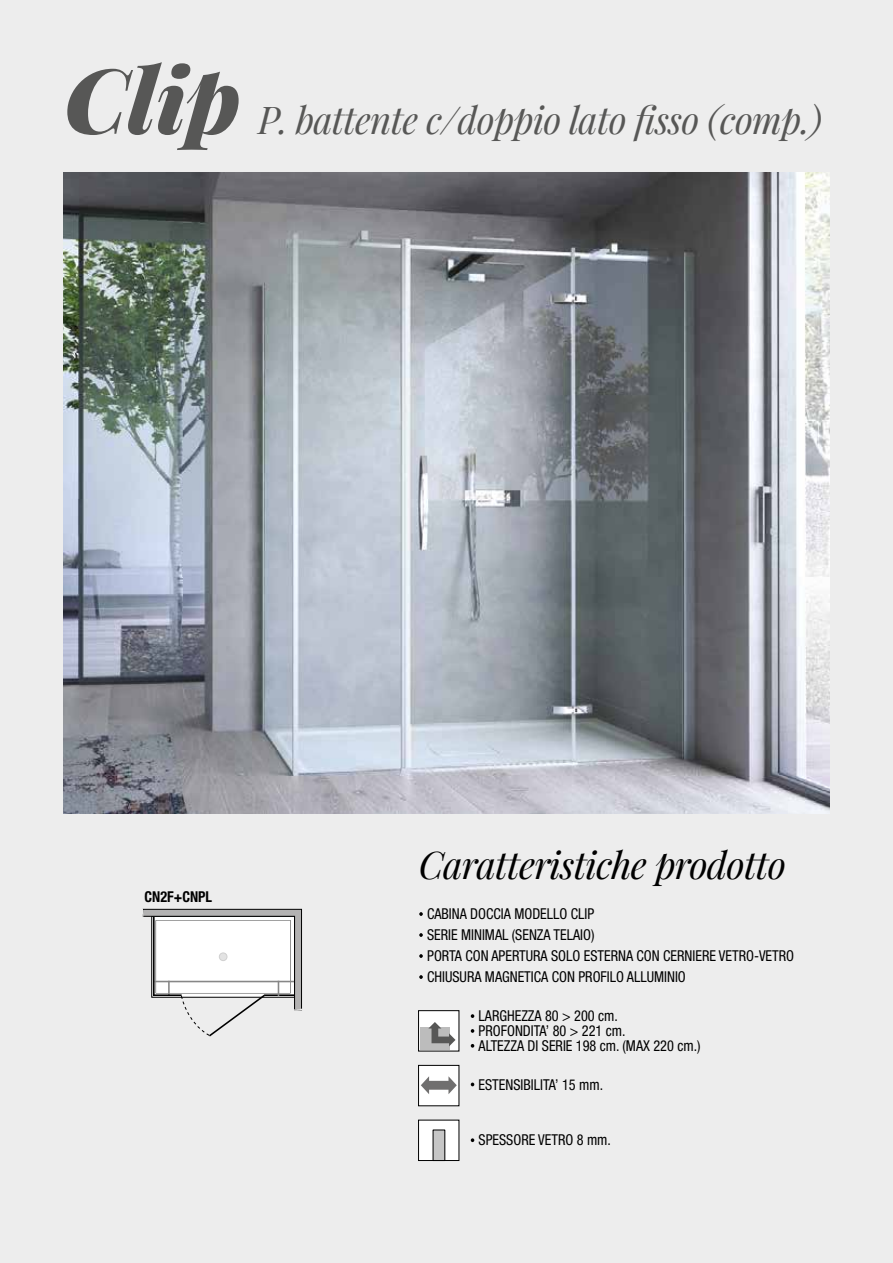
<style>
.page{position:relative;width:893px;height:1263px;background:#ededed}
.page>*{position:absolute;margin:0;border:0;box-sizing:border-box;transform-origin:0 0}
.t1{font:italic 900 90px "Playfair Display";color:#575756}
.t2{font:italic 37.5px "Playfair Display";letter-spacing:-.02em;color:#575756}
.t3{font:italic 37.5px "Playfair Display";letter-spacing:-.02em;color:#000}
.t4{font:15px/21px "Helvetica Roman Condensed";color:#000;scale:.95 1}
.t5{font:700 condensed 15px "Helvetica Neue LT Std";color:#000;scale:.95 1}
</style>
<div class="page">
<img style="left:64px;top:172px;width:765px;height:641px">
<svg style="left:419px;top:912px;width:4px;height:4px"></svg>
<svg style="left:419px;top:933px;width:4px;height:4px"></svg>
<svg style="left:419px;top:954px;width:4px;height:4px"></svg>
<svg style="left:419px;top:975px;width:4px;height:4px"></svg>
<div style="left:419px;top:1065px;width:40px;height:41px;background:#fff"></div>
<div style="left:418px;top:1065px;width:41px;height:41px;border:1px solid #000"></div>
<svg style="left:471px;top:1014px;width:3px;height:4px"></svg>
<svg style="left:471px;top:1029px;width:3px;height:4px"></svg>
<svg style="left:471px;top:1044px;width:3px;height:4px"></svg>
<svg style="left:421px;top:1076px;width:36px;height:18px"></svg>
<div style="left:419px;top:1011px;width:40px;height:40px;background:#fff"></div>
<div style="left:418px;top:1010px;width:41px;height:41px;border:1px solid #000"></div>
<div style="left:420px;top:1027px;width:30px;height:22px;background:#bcbcbc"></div>
<svg style="left:428px;top:1022px;width:27px;height:24px"></svg>
<svg style="left:471px;top:1082px;width:3px;height:4px"></svg>
<svg style="left:471px;top:1138px;width:3px;height:4px"></svg>
<div style="left:419px;top:1120px;width:40px;height:40px;background:#fff"></div>
<div style="left:418px;top:1120px;width:41px;height:41px;border:1px solid #000"></div>
<div style="left:433px;top:1130px;width:12px;height:30px;background:#c6c6c6"></div>
<svg style="left:142px;top:908px;width:160px;height:128px"></svg>
<div style="left:219px;top:953px;width:8px;height:7px;background:#e3e3e3;border-radius:50%"></div>
<div style="left:219px;top:953px;width:8px;height:8px;border:1px solid #d0d0d0;border-radius:50%"></div>
<hr style="left:153px;top:994px;width:29px;height:2px;background:#000">
<h1 class="t1" style="left:64px;top:37px;width:178px">Clip</h1>
<h2 class="t2" style="left:258px;top:95px;width:566px">P. battente c/doppio lato fisso (comp.)</h2>
<p class="t5" style="left:145px;top:887px;width:73px">CN2F+CNPL</p>
<h2 class="t3" style="left:419px;top:839px;width:369px">Caratteristiche prodotto</h2>
<p class="t4" style="left:427px;top:903px;width:388px">CABINA DOCCIA MODELLO CLIP<br>SERIE MINIMAL (SENZA TELAIO)<br>PORTA CON APERTURA SOLO ESTERNA CON CERNIERE VETRO-VETRO CHIUSURA MAGNETICA CON PROFILO ALLUMINIO</p>
<p class="t4" style="left:479px;top:1001px;width:235px;line-height:29.7px">LARGHEZZA 80 &gt; 200 cm.<br>ALTEZZA DI SERIE 198 cm. (MAX 220 cm.)</p>
<p class="t4" style="left:479px;top:1074px;width:133px">ESTENSIBILITA’ 15 mm.</p>
<p class="t4" style="left:479px;top:1020px;width:156px">PROFONDITA’ 80 &gt; 221 cm.</p>
<p class="t4" style="left:479px;top:1129px;width:141px">SPESSORE VETRO 8 mm.</p>
</div>
